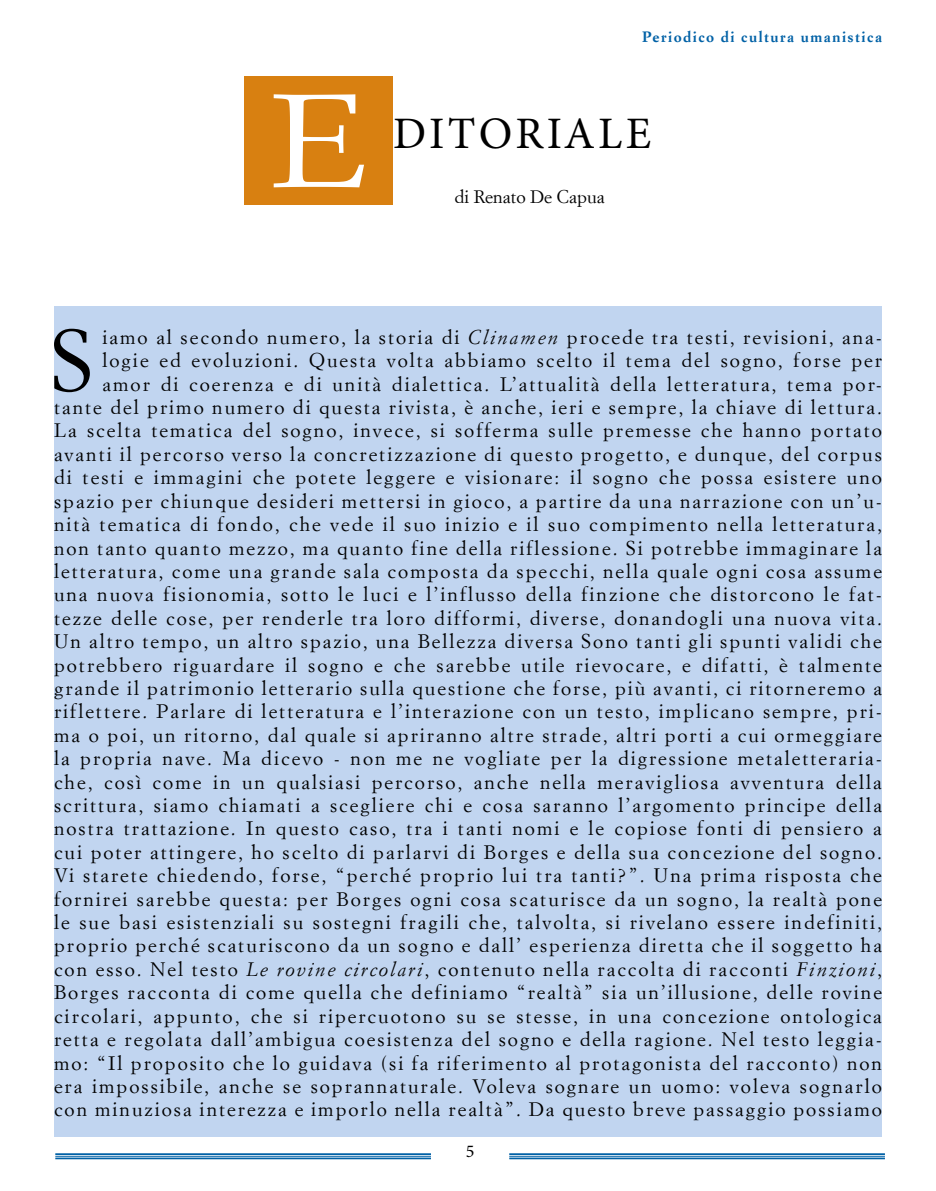
<style>
.page{position:relative;width:936px;height:1191px;background:#fff}
.page>*{position:absolute;margin:0;border:0;box-sizing:border-box;transform-origin:0 0}
.t1{font:85.05px "Simoncini Garamond";color:#000}
.t2{font:45px "Minion Pro";letter-spacing:.07em;color:#000}
.t3{font:19.5px/23.4px "Simoncini Garamond";letter-spacing:.1em;color:#000;text-align:right}
.t4{font:18px "Simoncini Garamond";color:#000}
.t5{font:18px "Minion Pro";color:#000}
.t6{font:700 15px "Simoncini Garamond";letter-spacing:.1em;color:#0061a6}
.s1{font-style:italic}
</style>
<div class="page">
<hr style="left:55px;top:1153px;width:376px;height:2px;background:#0061a6">
<hr style="left:55px;top:1155px;width:376px;height:1px;background:#0061a6">
<hr style="left:55px;top:1157px;width:376px;height:2px;background:#0061a6">
<hr style="left:509px;top:1153px;width:375px;height:2px;background:#0061a6">
<hr style="left:509px;top:1155px;width:375px;height:1px;background:#0061a6">
<hr style="left:509px;top:1157px;width:375px;height:2px;background:#0061a6">
<div style="left:244px;top:77px;width:149px;height:128px;background:#d88011"></div>
<svg style="left:274px;top:94px;width:90px;height:93px"></svg>
<div style="left:54px;top:306px;width:827px;height:831px;background:#c1d5f0"></div>
<p class="t6" style="left:642px;top:27px;width:241px">Periodico di cultura umanistica</p>
<h2 class="t2" style="left:393px;top:104px;width:260px">DITORIALE</h2>
<p class="t4" style="left:454px;top:185px;width:152px">di Renato De Capua</p>
<h1 class="t1" style="left:50px;top:309px;width:46px">S</h1>
<p class="t3" style="left:54px;top:325px;width:829px">iamo al secondo numero, la storia di <span class="s1">Clinamen</span> procede tra testi, revisioni, ana&shy;logie ed evoluzioni. Questa volta abbiamo scelto il tema del sogno, forse per amor di coerenza e di unità dialettica. L’attualità della letteratura, tema por&shy;tante del primo numero di questa rivista, è anche, ieri e sempre, la chiave di lettura.<br>La scelta tematica del sogno, invece, si sofferma sulle premesse che hanno portato avanti il percorso verso la concretizzazione di questo progetto, e dunque, del corpus di testi e immagini che potete leggere e visionare: il sogno che possa esistere uno spazio per chiunque desideri mettersi in gioco, a partire da una narrazione con un’u&shy;nità tematica di fondo, che vede il suo inizio e il suo compimento nella letteratura, non tanto quanto mezzo, ma quanto fine della riflessione. Si potrebbe immaginare la letteratura, come una grande sala composta da specchi, nella quale ogni cosa assume una nuova fisionomia, sotto le luci e l’influsso della finzione che distorcono le fat&shy;tezze delle cose, per renderle tra loro difformi, diverse, donandogli una nuova vita.<br>Un altro tempo, un altro spazio, una Bellezza diversa Sono tanti gli spunti validi che potrebbero riguardare il sogno e che sarebbe utile rievocare, e difatti, è talmente grande il patrimonio letterario sulla questione che forse, più avanti, ci ritorneremo a riflettere. Parlare di letteratura e l’interazione con un testo, implicano sempre, pri&shy;ma o poi, un ritorno, dal quale si apriranno altre strade, altri porti a cui ormeggiare la propria nave. Ma dicevo - non me ne vogliate per la digressione metaletteraria&shy;che, così come in un qualsiasi percorso, anche nella meravigliosa avventura della scrittura, siamo chiamati a scegliere chi e cosa saranno l’argomento principe della nostra trattazione. In questo caso, tra i tanti nomi e le copiose fonti di pensiero a cui poter attingere, ho scelto di parlarvi di Borges e della sua concezione del sogno.<br>Vi starete chiedendo, forse, “perché proprio lui tra tanti?”. Una prima risposta che fornirei sarebbe questa: per Borges ogni cosa scaturisce da un sogno, la realtà pone le sue basi esistenziali su sostegni fragili che, talvolta, si rivelano essere indefiniti, proprio perché scaturiscono da un sogno e dall’ esperienza diretta che il soggetto ha con esso. Nel testo <span class="s1">Le rovine circolari</span>, contenuto nella raccolta di racconti <span class="s1">Finzioni</span>, Borges racconta di come quella che definiamo “realtà” sia un’illusione, delle rovine circolari, appunto, che si ripercuotono su se stesse, in una concezione ontologica retta e regolata dall’ambigua coesistenza del sogno e della ragione. Nel testo leggia&shy;mo: “Il proposito che lo guidava (si fa riferimento al protagonista del racconto) non era impossibile, anche se soprannaturale. Voleva sognare un uomo: voleva sognarlo con minuziosa interezza e imporlo nella realtà”. Da questo breve passaggio possiamo</p>
<p class="t5" style="left:466px;top:1139px;width:10px">5</p>
</div>
